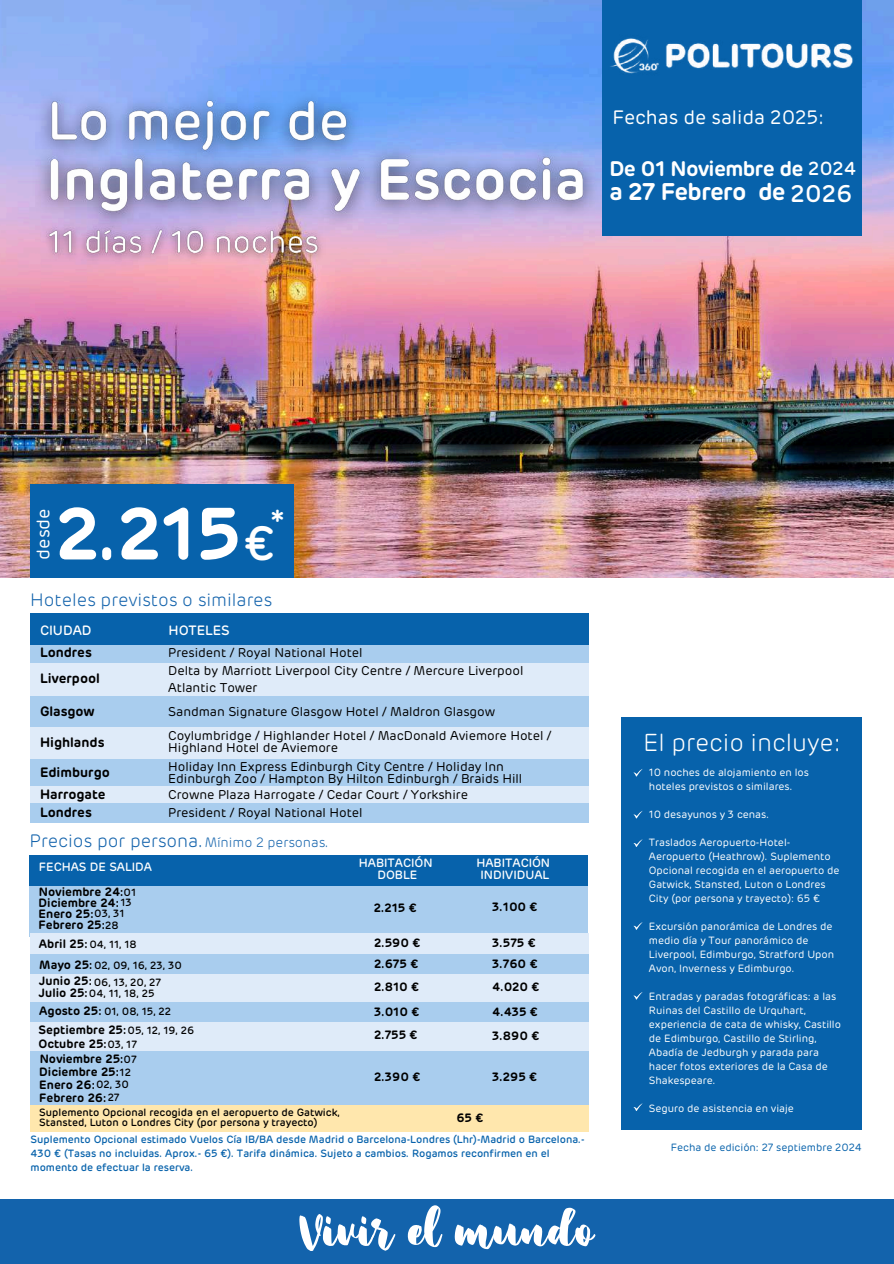
<style>
.page{position:relative;width:894px;height:1264px;background:#fff}
.page>*{position:absolute;margin:0;border:0;box-sizing:border-box;transform-origin:0 0}
.t1{font:600 73.2px "Rubrik";color:#fff}
.t2{font:69px "Hopipolla Free";color:#fff}
.t3{font:500 34.2px "Rubrik";color:#fff}
.t4{font:300 24.6px "Rubrik";color:#fff}
.t5{font:600 24px "Rubrik";letter-spacing:-.03em;color:#fff}
.t6{font:600 21px "Rubrik";letter-spacing:-.03em;color:#fff}
.t7{font:19.35px "Rubrik";color:#fff}
.t8{font:500 18.9px "Rubrik";color:#fff}
.t9{font:300 18px "Rubrik";color:#1363ac}
.t10{font:18px "Rubrik";color:#fff}
.t11{font:600 13.5px/25.5px "Rubrik";color:#000}
.t12{font:300 13.5px "Rubrik";color:#1363ac}
.t13{font:500 13.5px "Rubrik";color:#fff}
.t14{font:12.75px/17.4px "Rubrik";color:#000}
.t15{font:600 12px/11.2px "Rubrik";color:#000}
.t16{font:500 12px/12px "Rubrik";color:#fff;text-align:center}
.t17{font:10.5px/14px "Rubrik";color:#fff}
.t18{font:500 10.5px/14px "Rubrik";color:#0762ab}
.t19{font:500 10.5px/10.5px "Rubrik";color:#000}
.t20{font:10.5px "Rubrik";color:#0762ab}
.s1{font-weight:500}
.s2{font-weight:500;font-size:47.85px}
.s3{font-weight:500;font-size:10.5px}
.s4{font-weight:600;font-size:12px}
</style>
<div class="page">
<img style="left:0;top:0;width:893px;height:577px">
<div style="left:0;top:1199px;width:893px;height:64px;background:#1363ac"></div>
<div style="left:602px;top:0;width:259px;height:235px;background:#0762ab"></div>
<img style="left:610px;top:38px;width:243px;height:36px">
<div style="left:621px;top:717px;width:240px;height:412px;background:#0762ab"></div>
<svg style="left:633px;top:922px;width:9px;height:7px"></svg>
<svg style="left:633px;top:992px;width:9px;height:7px"></svg>
<svg style="left:633px;top:1103px;width:9px;height:8px"></svg>
<svg style="left:633px;top:839px;width:9px;height:8px"></svg>
<svg style="left:633px;top:811px;width:9px;height:7px"></svg>
<svg style="left:633px;top:769px;width:9px;height:7px"></svg>
<img style="left:24px;top:132px;width:584px;height:107px">
<div style="left:30px;top:484px;width:263px;height:94px;background:#0762ab"></div>
<img style="left:34px;top:215px;width:299px;height:54px">
<img style="left:28px;top:77px;width:342px;height:100px">
<div style="left:30px;top:643px;width:558px;height:19px;background:#a9cdee"></div>
<div style="left:30px;top:613px;width:558px;height:31px;background:#0762ab"></div>
<div style="left:30px;top:662px;width:558px;height:35px;background:#dfebf9"></div>
<div style="left:30px;top:696px;width:558px;height:33px;background:#a9cdee"></div>
<div style="left:30px;top:727px;width:558px;height:32px;background:#dfebf9"></div>
<div style="left:30px;top:759px;width:558px;height:28px;background:#a9cdee"></div>
<div style="left:30px;top:785px;width:558px;height:18px;background:#dfebf9"></div>
<div style="left:30px;top:803px;width:558px;height:20px;background:#a9cdee"></div>
<div style="left:30px;top:883px;width:558px;height:53px;background:#a9cdee"></div>
<div style="left:30px;top:854px;width:558px;height:31px;background:#0762ab"></div>
<div style="left:30px;top:933px;width:558px;height:21px;background:#dfebf9"></div>
<div style="left:30px;top:954px;width:558px;height:20px;background:#a9cdee"></div>
<div style="left:30px;top:974px;width:558px;height:28px;background:#dfebf9"></div>
<div style="left:30px;top:1002px;width:558px;height:20px;background:#a9cdee"></div>
<div style="left:30px;top:1022px;width:558px;height:31px;background:#dfebf9"></div>
<div style="left:30px;top:1051px;width:558px;height:54px;background:#a9cdee"></div>
<div style="left:30px;top:1105px;width:558px;height:26px;background:#ffe7ad"></div>
<h3 class="t7" style="left:612px;top:109px;width:213px">Fechas de salida 2025:</h3>
<h3 class="t6" style="left:609px;top:159px;width:195px">De 01 Noviembre de</h3>
<h3 class="t5" style="left:609px;top:181px;width:244px">a 27 Febrero de <span class="s1">2026</span></h3>
<h3 class="t8" style="left:807px;top:160px;width:50px">2024</h3>
<h3 class="t10" style="left:35px;top:559px;width:52px;rotate:-90deg">desde</h3>
<h1 class="t1" style="left:55px;top:502px;width:221px">2.215<span class="s2">€</span></h1>
<h3 class="t3" style="left:270px;top:506px;width:15px">*</h3>
<h3 class="t9" style="left:30px;top:591px;width:243px">Hoteles previstos o similares</h3>
<p class="t13" style="left:40px;top:624px;width:53px">CIUDAD</p>
<p class="t13" style="left:168px;top:624px;width:63px">HOTELES</p>
<p class="t11" style="left:40px;top:640px;width:61px">Londres<br>Liverpool</p>
<p class="t14" style="left:168px;top:644px;width:356px">President / Royal National Hotel<br>Delta by Marriott Liverpool City Centre / Mercure Liverpool<br>Atlantic Tower</p>
<p class="t11" style="left:40px;top:699px;width:56px">Glasgow</p>
<p class="t11" style="left:40px;top:730px;width:66px">Highlands</p>
<p class="t14" style="left:168px;top:700px;width:384px;line-height:24.2px">Sandman Signature Glasgow Hotel / Maldron Glasgow<br>Coylumbridge / Highlander Hotel / MacDonald Aviemore Hotel /</p>
<p class="t14" style="left:168px;top:739px;width:171px">Highland Hotel de Aviemore</p>
<p class="t11" style="left:40px;top:760px;width:71px">Edimburgo</p>
<p class="t14" style="left:168px;top:760px;width:355px;line-height:12.8px">Holiday Inn Express Edinburgh City Centre / Holiday Inn<br>Edinburgh Zoo / Hampton By Hilton Edinburgh / Braids Hill</p>
<p class="t11" style="left:40px;top:782px;width:67px">Harrogate</p>
<p class="t14" style="left:168px;top:786px;width:301px">Crowne Plaza Harrogate / Cedar Court / Yorkshire</p>
<p class="t11" style="left:40px;top:800px;width:53px">Londres</p>
<p class="t14" style="left:168px;top:805px;width:196px">President / Royal National Hotel</p>
<h3 class="t9" style="left:30px;top:833px;width:175px">Precios por persona.</h3>
<p class="t16" style="left:39px;top:861px;width:115px">FECHAS DE SALIDA</p>
<p class="t16" style="left:359px;top:858px;width:75px">HABITACIÓN<br>DOBLE</p>
<p class="t12" style="left:205px;top:836px;width:125px">Mínimo 2 personas.</p>
<p class="t16" style="left:476px;top:858px;width:75px">HABITACIÓN<br>INDIVIDUAL</p>
<p class="t15" style="left:39px;top:886px;width:99px">Noviembre 24:<span class="s3">01</span></p>
<p class="t15" style="left:39px;top:897px;width:94px">Diciembre 24: <span class="s3">13<br></span>Enero 25:<span class="s3">03, 31<br></span>Febrero 25:<span class="s3">28</span></p>
<p class="t15" style="left:373px;top:903px;width:44px">2.215 €</p>
<p class="t15" style="left:492px;top:901px;width:47px">3.100 €</p>
<p class="t15" style="left:39px;top:938px;width:99px">Abril 25: <span class="s3">04, 11, 18</span></p>
<p class="t15" style="left:374px;top:938px;width:48px">2.590 €</p>
<p class="t15" style="left:492px;top:938px;width:45px">3.575 €</p>
<p class="t19" style="left:39px;top:960px;width:144px"><span class="s4">Mayo 25:</span> 02, 09, 16, 23, 30</p>
<p class="t15" style="left:374px;top:958px;width:46px">2.675 €</p>
<p class="t15" style="left:492px;top:958px;width:47px">3.760 €</p>
<p class="t15" style="left:374px;top:981px;width:46px">2.810 €</p>
<p class="t15" style="left:492px;top:981px;width:49px">4.020 €</p>
<p class="t19" style="left:39px;top:977px;width:124px"><span class="s4">Junio 25:</span> 06, 13, 20, 27</p>
<p class="t19" style="left:39px;top:1006px;width:133px"><span class="s4">Agosto 25:</span> 01, 08, 15, 22</p>
<p class="t15" style="left:374px;top:1006px;width:47px">3.010 €</p>
<p class="t15" style="left:492px;top:1006px;width:47px">4.435 €</p>
<p class="t15" style="left:374px;top:1030px;width:45px">2.755 €</p>
<p class="t15" style="left:492px;top:1030px;width:48px">3.890 €</p>
<p class="t19" style="left:39px;top:989px;width:117px"><span class="s4">Julio 25:</span>04, 11, 18, 25</p>
<p class="t15" style="left:39px;top:1025px;width:157px">Septiembre 25:<span class="s3">05, 12, 19, 26</span></p>
<p class="t15" style="left:39px;top:1038px;width:100px">Octubre 25:<span class="s3">03, 17</span></p>
<p class="t15" style="left:39px;top:1066px;width:93px;line-height:12.6px">Diciembre 25:<span class="s3">12<br></span>Enero 26:<span class="s3">02, 30<br></span>Febrero 26:<span class="s3">27</span></p>
<p class="t19" style="left:39px;top:1107px;width:302px">Suplemento Opcional recogida en el aeropuerto de Gatwick,<br>Stansted, Luton o Londres City (por persona y trayecto)</p>
<p class="t15" style="left:456px;top:1112px;width:28px">65 €</p>
<p class="t15" style="left:40px;top:1054px;width:98px">Noviembre 25:<span class="s3">07</span></p>
<p class="t15" style="left:374px;top:1071px;width:47px">2.390 €</p>
<p class="t15" style="left:492px;top:1071px;width:46px">3.295 €</p>
<p class="t18" style="left:31px;top:1132px;width:555px">Suplemento Opcional estimado Vuelos Cía IB/BA desde Madrid o Barcelona-Londres (Lhr)-Madrid o Barcelona.-<br>430 € (Tasas no incluidas. Aprox.- 65 €). Tarifa dinámica. Sujeto a cambios. Rogamos reconfirmen en el momento de efectuar la reserva.</p>
<h2 class="t2" style="left:299px;top:1202px;width:296px">Vivir el mundo</h2>
<h3 class="t4" style="left:643px;top:731px;width:199px">El precio incluye:</h3>
<p class="t17" style="left:648px;top:766px;width:161px">10 noches de alojamiento en los hoteles previstos o similares.</p>
<p class="t17" style="left:648px;top:808px;width:122px">10 desayunos y 3 cenas.</p>
<p class="t17" style="left:648px;top:836px;width:192px">Traslados Aeropuerto-Hotel-Aeropuerto (Heathrow). Suplemento Opcional recogida en el aeropuerto de Gatwick, Stansted, Luton o Londres City (por persona y trayecto): 65 €</p>
<p class="t17" style="left:648px;top:920px;width:187px">Excursión panorámica de Londres de medio día y Tour panorámico de Liverpool, Edimburgo, Stratford Upon Avon, Inverness y Edimburgo.</p>
<p class="t17" style="left:648px;top:990px;width:193px">Entradas y paradas fotográficas: a las<br>Ruinas del Castillo de Urquhart, experiencia de cata de whisky, Castillo de Edimburgo, Castillo de Stirling,<br>Abadía de Jedburgh y parada para hacer fotos exteriores de la Casa de<br>Shakespeare.</p>
<p class="t17" style="left:648px;top:1102px;width:146px">Seguro de asistencia en viaje</p>
<p class="t20" style="left:670px;top:1142px;width:192px">Fecha de edición: 27 septiembre 2024</p>
</div>
